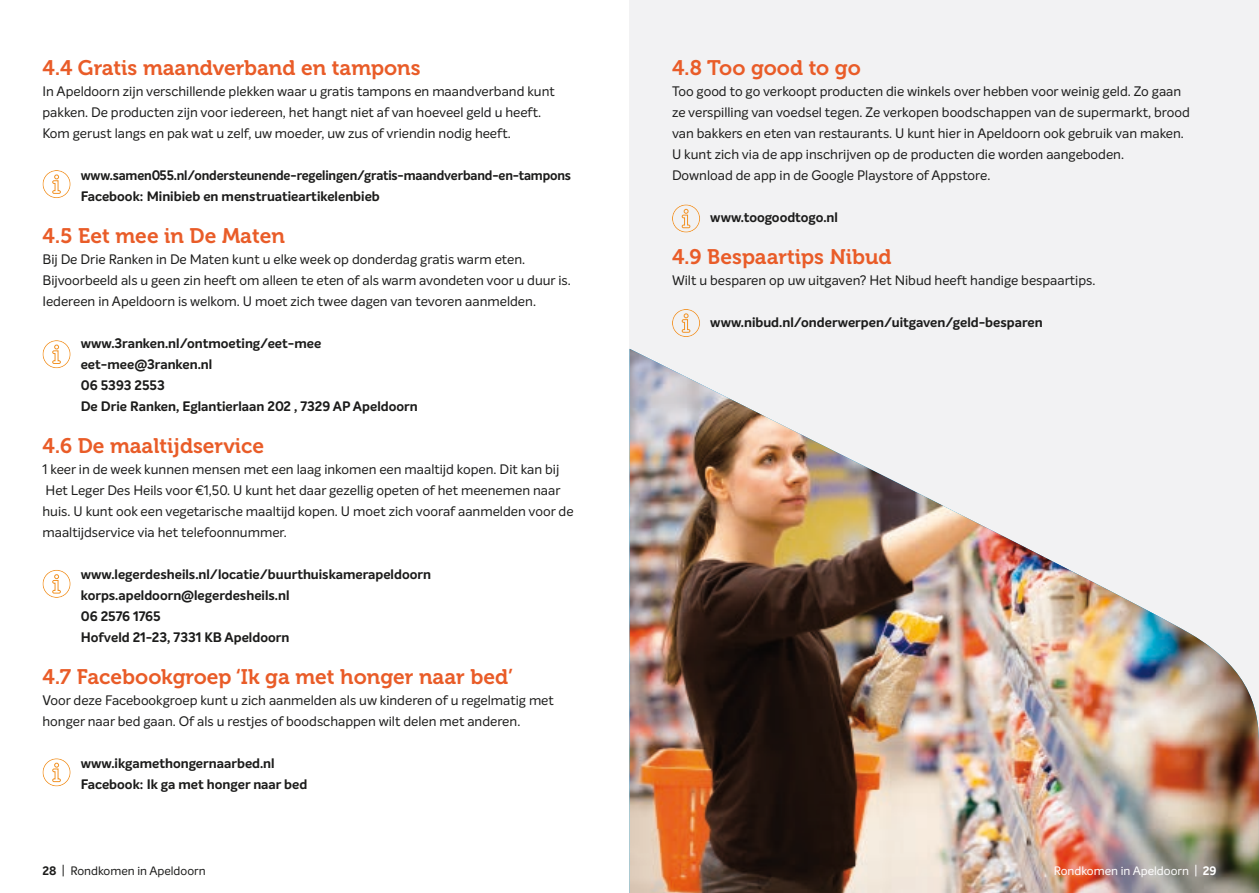
<style>
.page{position:relative;width:1259px;height:893px;background:#fff}
.page>*{position:absolute;margin:0;border:0;box-sizing:border-box;transform-origin:0 0}
.t1{font:21px "Museo 700";color:#e95c28}
.t2{font:13.5px/21px "Intelo";color:#1c1c1b}
.t3{font:700 13.5px/21px "Intelo";color:#1c1c1b}
.t4{font:700 13.5px/21px "Intelo";color:#1c1c1b;scale:.96 1}
.t5{font:12px "Intelo";color:#1c1c1b}
.t6{font:12px "Intelo";color:#fff}
.s1{font-weight:700}
</style>
<div class="page">
<div style="left:629px;top:0;width:630px;height:893px;background:#f2f2f3"></div>
<img style="left:629px;top:349px;width:630px;height:544px">
<div style="left:43px;top:758px;width:28px;height:28px;border:1px solid #f29326;border-radius:50%"></div>
<svg style="left:52px;top:763px;width:9px;height:19px"></svg>
<div style="left:672px;top:204px;width:28px;height:29px;border:1px solid #f29326;border-radius:50%"></div>
<svg style="left:681px;top:209px;width:9px;height:20px"></svg>
<div style="left:43px;top:170px;width:28px;height:28px;border:1px solid #f29326;border-radius:50%"></div>
<svg style="left:52px;top:175px;width:9px;height:19px"></svg>
<div style="left:43px;top:340px;width:28px;height:28px;border:1px solid #f29326;border-radius:50%"></div>
<svg style="left:52px;top:345px;width:9px;height:19px"></svg>
<div style="left:43px;top:570px;width:28px;height:28px;border:1px solid #f29326;border-radius:50%"></div>
<svg style="left:52px;top:574px;width:9px;height:20px"></svg>
<div style="left:672px;top:309px;width:28px;height:28px;border:1px solid #f29326;border-radius:50%"></div>
<svg style="left:681px;top:313px;width:9px;height:20px"></svg>
<h1 class="t1" style="left:43px;top:56px;width:379px">4.4 Gratis maandverband en tampons</h1>
<p class="t2" style="left:43px;top:81px;width:514px">In Apeldoorn zijn verschillende plekken waar u gratis tampons en maandverband kunt pakken. De producten zijn voor iedereen, het hangt niet af van hoeveel geld u heeft.<br>Kom gerust langs en pak wat u zelf, uw moeder, uw zus of vriendin nodig heeft.</p>
<p class="t4" style="left:81px;top:165px;width:512px">www.samen055.nl/ondersteunende-regelingen/gratis-maandverband-en-tampons<br>Facebook: Minibieb en menstruatieartikelenbieb</p>
<h1 class="t1" style="left:43px;top:224px;width:244px">4.5 Eet mee in De Maten</h1>
<p class="t2" style="left:43px;top:249px;width:530px">Bij De Drie Ranken in De Maten kunt u elke week op donderdag gratis warm eten.<br>Bijvoorbeeld als u geen zin heeft om alleen te eten of als warm avondeten voor u duur is.<br>Iedereen in Apeldoorn is welkom. U moet zich twee dagen van tevoren aanmelden.</p>
<p class="t3" style="left:81px;top:333px;width:338px">www.3ranken.nl/ontmoeting/eet-mee eet-mee@3ranken.nl<br>06 5393 2553<br>De Drie Ranken, Eglantierlaan 202 , 7329 AP Apeldoorn</p>
<h1 class="t1" style="left:43px;top:434px;width:223px">4.6 De maaltijdservice</h1>
<p class="t2" style="left:43px;top:459px;width:532px">1 keer in de week kunnen mensen met een laag inkomen een maaltijd kopen. Dit kan bij Het Leger Des Heils voor €1,50. U kunt het daar gezellig opeten of het meenemen naar huis. U kunt ook een vegetarische maaltijd kopen. U moet zich vooraf aanmelden voor de maaltijdservice via het telefoonnummer.</p>
<p class="t3" style="left:81px;top:564px;width:352px">www.legerdesheils.nl/locatie/buurthuiskamerapeldoorn korps.apeldoorn@legerdesheils.nl<br>06 2576 1765<br>Hofveld 21-23, 7331 KB Apeldoorn</p>
<h1 class="t1" style="left:43px;top:665px;width:472px">4.7 Facebookgroep ‘Ik ga met honger naar bed’</h1>
<p class="t2" style="left:43px;top:690px;width:513px">Voor deze Facebookgroep kunt u zich aanmelden als uw kinderen of u regelmatig met honger naar bed gaan. Of als u restjes of boodschappen wilt delen met anderen.</p>
<p class="t3" style="left:81px;top:753px;width:228px">www.ikgamethongernaarbed.nl<br>Facebook: Ik ga met honger naar bed</p>
<p class="t5" style="left:43px;top:863px;width:165px"><span class="s1">28</span> | Rondkomen in Apeldoorn</p>
<h1 class="t1" style="left:672px;top:56px;width:190px">4.8 Too good to go</h1>
<p class="t2" style="left:672px;top:81px;width:519px">Too good to go verkoopt producten die winkels over hebben voor weinig geld. Zo gaan ze verspilling van voedsel tegen. Ze verkopen boodschappen van de supermarkt, brood van bakkers en eten van restaurants. U kunt hier in Apeldoorn ook gebruik van maken.<br>U kunt zich via de app inschrijven op de producten die worden aangeboden.<br>Download de app in de Google Playstore of Appstore.</p>
<p class="t3" style="left:710px;top:207px;width:129px">www.toogoodtogo.nl</p>
<h1 class="t1" style="left:672px;top:245px;width:221px">4.9 Bespaartips Nibud</h1>
<p class="t2" style="left:672px;top:270px;width:425px">Wilt u besparen op uw uitgaven? Het Nibud heeft handige bespaartips.</p>
<p class="t3" style="left:710px;top:312px;width:334px">www.nibud.nl/onderwerpen/uitgaven/geld-besparen</p>
<p class="t6" style="left:1053px;top:863px;width:164px">Rondkomen in Apeldoorn | <span class="s1">29</span></p>
</div>
